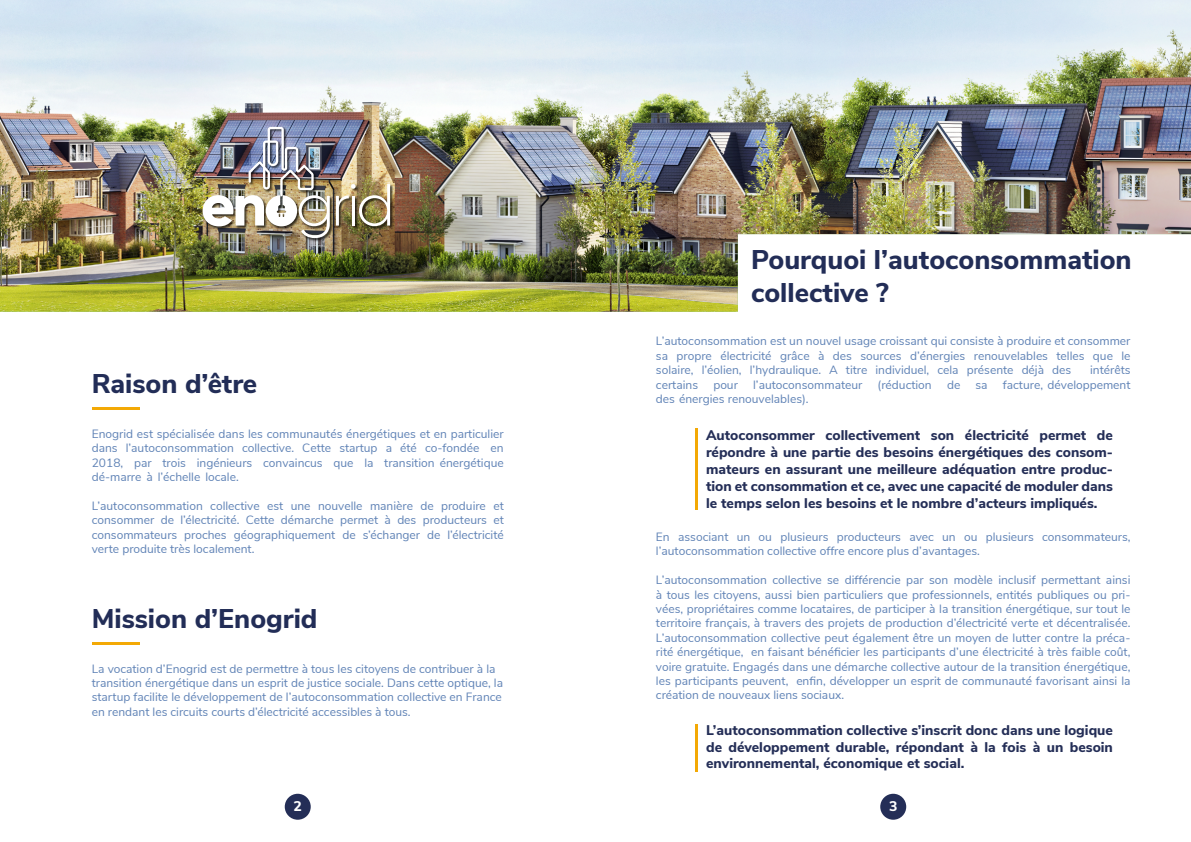
<style>
.page{position:relative;width:1191px;height:842px;background:#fff}
.page>*{position:absolute;margin:0;border:0;box-sizing:border-box;transform-origin:0 0}
.t1{font:800 27px/32.4px "Nunito Sans";color:#222d57}
.t2{font:800 14px/16.8px "Nunito Sans";color:#242e57;text-align:justify}
.t3{font:800 14px "Nunito Sans";color:#fff}
.t4{font:12px/14.4px "Nunito Sans";color:#6083b6;text-align:justify}
</style>
<div class="page">
<div style="left:285px;top:794px;width:26px;height:26px;background:#242e57;border-radius:50%"></div>
<div style="left:880px;top:794px;width:26px;height:26px;background:#242e57;border-radius:50%"></div>
<img style="left:0;top:0;width:1191px;height:312px">
<hr style="left:93px;top:407px;width:47px;height:3px;background:#f3a905">
<hr style="left:93px;top:642px;width:47px;height:3px;background:#f3a905">
<hr style="left:694px;top:428px;width:3px;height:81px;background:#f3a905">
<hr style="left:694px;top:724px;width:3px;height:47px;background:#f3a905">
<img style="left:201px;top:125px;width:193px;height:117px">
<img style="left:336px;top:184px;width:54px;height:42px">
<img style="left:203px;top:127px;width:127px;height:111px">
<h1 class="t1" style="left:92px;top:366px;width:167px">Raison d’être</h1>
<p class="t4" style="left:92px;top:426px;width:413px">Enogrid est spécialisée dans les communautés énergétiques et en particulier dans l’autoconsommation collective. Cette startup a été co-fondée en 2018, par trois ingénieurs convaincus que la transition énergétique dé-marre à l’échelle locale.</p>
<p class="t4" style="left:92px;top:498px;width:413px">L’autoconsommation collective est une nouvelle manière de produire et consommer de l’électricité. Cette démarche permet à des producteurs et consommateurs proches géographiquement de s’échanger de l’électricité verte produite très localement.</p>
<h1 class="t1" style="left:92px;top:601px;width:227px">Mission d’Enogrid</h1>
<p class="t4" style="left:92px;top:660px;width:413px;text-align:left">La vocation d’Enogrid est de permettre à tous les citoyens de contribuer à la transition énergétique dans un esprit de justice sociale. Dans cette optique, la startup facilite le développement de l’autoconsommation collective en France en rendant les circuits courts d’électricité accessibles à tous.</p>
<h1 class="t1" style="left:751px;top:242px;width:382px">Pourquoi l’autoconsommation collective ?</h1>
<p class="t4" style="left:656px;top:333px;width:476px">L’autoconsommation est un nouvel usage croissant qui consiste à produire et consommer sa propre électricité grâce à des sources d’énergies renouvelables telles que le solaire, l’éolien, l’hydraulique. A titre individuel, cela présente déjà des</p>
<p class="t4" style="left:1090px;top:362px;width:42px">intérêts</p>
<p class="t4" style="left:656px;top:376px;width:44px">certains</p>
<p class="t4" style="left:713px;top:376px;width:26px">pour</p>
<p class="t4" style="left:753px;top:376px;width:111px">l’autoconsommateur</p>
<p class="t4" style="left:877px;top:376px;width:56px">(réduction</p>
<p class="t4" style="left:947px;top:376px;width:15px">de</p>
<p class="t4" style="left:975px;top:376px;width:14px">sa</p>
<p class="t4" style="left:1003px;top:376px;width:129px">facture, développement</p>
<p class="t4" style="left:656px;top:391px;width:154px">des énergies renouvelables).</p>
<p class="t2" style="left:706px;top:426px;width:408px">Autoconsommer collectivement son électricité permet de répondre à une partie des besoins énergétiques des consom&shy;mateurs en assurant une meilleure adéquation entre produc&shy;tion et consommation et ce, avec une capacité de moduler dans le temps selon les besoins et le nombre d’acteurs impliqués.</p>
<p class="t4" style="left:656px;top:529px;width:476px">En associant un ou plusieurs producteurs avec un ou plusieurs consommateurs, l’autoconsommation collective offre encore plus d’avantages.</p>
<p class="t4" style="left:656px;top:572px;width:476px">L’autoconsommation collective se différencie par son modèle inclusif permettant ainsi à tous les citoyens, aussi bien particuliers que professionnels, entités publiques ou pri&shy;vées, propriétaires comme locataires, de participer à la transition énergétique, sur tout le territoire français, à travers des projets de production d’électricité verte et décentralisée.<br>L’autoconsommation collective peut également être un moyen de lutter contre la préca&shy;rité énergétique, en faisant bénéficier les participants d’une électricité à très faible coût, voire gratuite. Engagés dans une démarche collective autour de la transition énergétique, les participants peuvent, enfin, développer un esprit de communauté favorisant ainsi la création de nouveaux liens sociaux.</p>
<p class="t2" style="left:706px;top:721px;width:408px">L’autoconsommation collective s’inscrit donc dans une logique de développement durable, répondant à la fois à un besoin environnemental, économique et social.</p>
<p class="t3" style="left:293px;top:796px;width:10px">2</p>
<p class="t3" style="left:889px;top:796px;width:10px">3</p>
</div>
